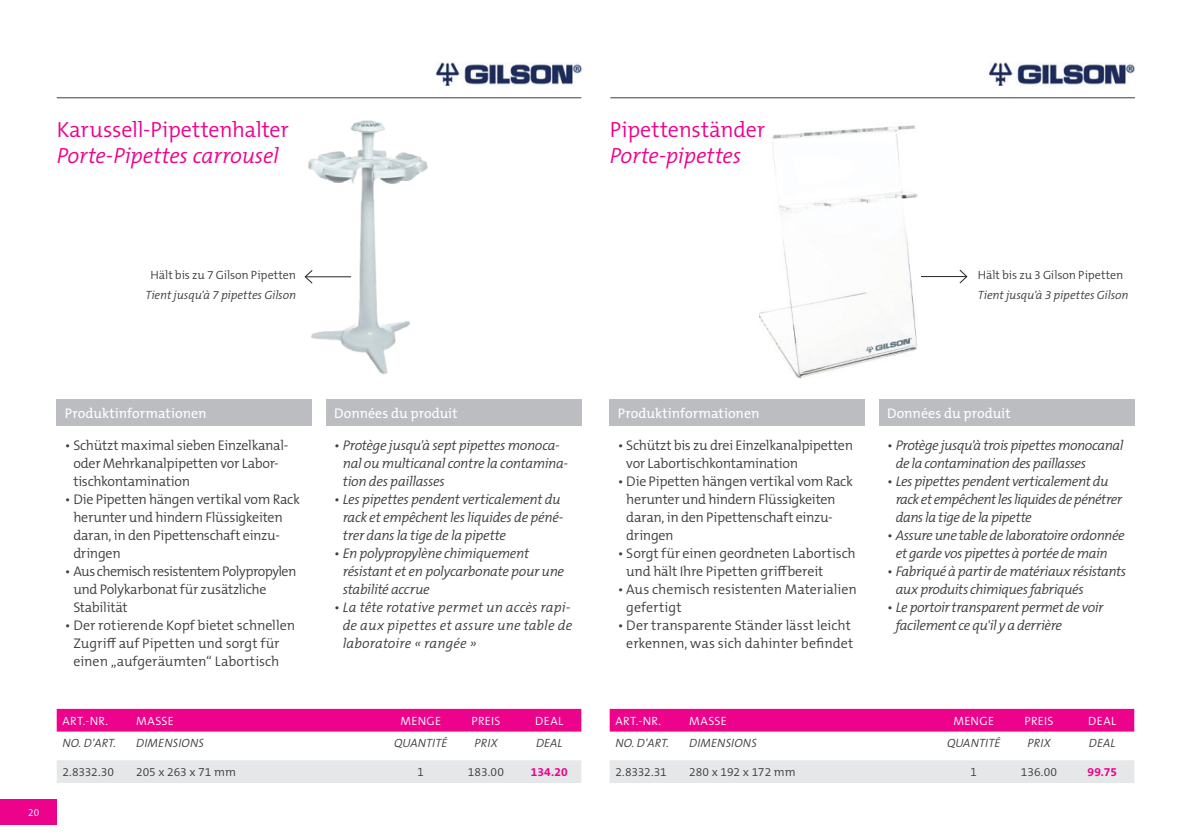
<style>
.page{position:relative;width:1191px;height:840px;background:#fff}
.page>*{position:absolute;margin:0;border:0;box-sizing:border-box;transform-origin:0 0}
.t1{font:300 22px "The Mix B W4";letter-spacing:-.01em;color:#ed028c}
.t2{font:italic 300 22px "The Mix B W4";letter-spacing:-.01em;color:#ed028c}
.t3{font:300 14px/18px "The Mix B W4";letter-spacing:-.015em;color:#3e3e3f}
.t4{font:italic 300 14px/18px "The Mix B W4";letter-spacing:-.03em;color:#3e3e3f}
.t5{font:italic 300 14px/18px "The Mix B W4";letter-spacing:.005em;color:#3e3e3f}
.t6{font:14px "The Mix B W5 Plain";color:#fff}
.t7{font:italic 300 12px "The Mix B W4";letter-spacing:.005em;color:#3e3e3f}
.t8{font:300 12px "The Mix B W4";letter-spacing:-.005em;color:#3e3e3f}
.t9{font:300 12px "The Mix B W4";letter-spacing:.025em;color:#fff}
.t10{font:700 12px "The Mix B W7";letter-spacing:.01em;color:#ed028c}
.t11{font:300 12px "The Mix B W4";letter-spacing:-.005em;color:#3e3e3f;scale:.96 1}
.t12{font:300 10px "The Mix B W4";color:#fff}
.s1{font-style:normal}
</style>
<div class="page">
<div style="left:0;top:798px;width:57px;height:25px;background:#ed028c"></div>
<div style="left:57px;top:708px;width:524px;height:23px;background:#ed028c"></div>
<div style="left:57px;top:760px;width:524px;height:22px;background:#e6e7e9"></div>
<div style="left:609px;top:708px;width:525px;height:23px;background:#ed028c"></div>
<div style="left:610px;top:760px;width:524px;height:22px;background:#e6e7e9"></div>
<div style="left:57px;top:399px;width:255px;height:26px;background:#bcbdc0"></div>
<div style="left:609px;top:399px;width:256px;height:26px;background:#bcbdc0"></div>
<div style="left:326px;top:399px;width:255px;height:26px;background:#bcbdc0"></div>
<div style="left:879px;top:399px;width:255px;height:26px;background:#bcbdc0"></div>
<img style="left:760px;top:125px;width:164px;height:254px">
<hr style="left:921px;top:276px;width:45px;height:1px;background:#212629">
<svg style="left:958px;top:269px;width:10px;height:15px"></svg>
<hr style="left:57px;top:97px;width:524px;height:1px;background:#3e3e3f">
<hr style="left:610px;top:97px;width:524px;height:1px;background:#3e3e3f">
<img style="left:436px;top:62px;width:145px;height:24px">
<img style="left:989px;top:62px;width:145px;height:24px">
<img style="left:304px;top:120px;width:124px;height:255px">
<h1 class="t1" style="left:57px;top:115px;width:234px">Karussell-Pipettenhalter</h1>
<h1 class="t2" style="left:57px;top:142px;width:223px">Porte-Pipettes carrousel</h1>
<p class="t8" style="left:151px;top:267px;width:147px">Hält bis zu 7 Gilson Pipetten</p>
<p class="t7" style="left:145px;top:287px;width:152px">Tient jusqu'à 7 pipettes Gilson</p>
<h1 class="t1" style="left:609px;top:115px;width:157px">Pipettenständer</h1>
<h1 class="t2" style="left:609px;top:142px;width:133px">Porte-pipettes</h1>
<p class="t8" style="left:978px;top:267px;width:147px">Hält bis zu 3 Gilson Pipetten</p>
<p class="t7" style="left:978px;top:287px;width:152px">Tient jusqu'à 3 pipettes Gilson</p>
<p class="t12" style="left:28px;top:805px;width:13px">20</p>
<p class="t6" style="left:65px;top:403px;width:143px">Produktinformationen</p>
<p class="t3" style="left:73px;top:436px;width:216px;text-indent:-9px">• Schützt maximal sieben Einzelkanal&shy;oder Mehrkanalpipetten vor Labor&shy;tischkontamination</p>
<p class="t3" style="left:73px;top:490px;width:228px;text-indent:-9px">• Die Pipetten hängen vertikal vom Rack herunter und hindern Flüssigkeiten daran, in den Pipettenschaft einzu&shy;dringen</p>
<p class="t3" style="left:73px;top:562px;width:225px;text-indent:-9px">• Aus chemisch resistentem Polypropylen und Polykarbonat für zusätzliche<br>Stabilität</p>
<p class="t3" style="left:65px;top:616px;width:232px;text-align:center">• Der rotierende Kopf bietet schnellen<br>Zugriff auf Pipetten und sorgt für einen „aufgeräumten“ Labortisch</p>
<p class="t6" style="left:334px;top:403px;width:125px">Données du produit</p>
<p class="t4" style="left:343px;top:436px;width:227px;text-indent:-9px"><span class="s1">•</span> Protège jusqu'à sept pipettes monoca&shy;nal ou multicanal contre la contamina&shy;tion des paillasses</p>
<p class="t4" style="left:343px;top:490px;width:222px;text-indent:-9px"><span class="s1">•</span> Les pipettes pendent verticalement du rack et empêchent les liquides de péné&shy;trer dans la tige de la pipette</p>
<p class="t4" style="left:343px;top:544px;width:223px;text-indent:-9px"><span class="s1">•</span> En polypropylène chimiquement résistant et en polycarbonate pour une stabilité accrue</p>
<p class="t5" style="left:343px;top:598px;width:231px;text-indent:-9px"><span class="s1">•</span> La tête rotative permet un accès rapi&shy;de aux pipettes et assure une table de laboratoire « rangée »</p>
<p class="t9" style="left:62px;top:712px;width:47px">ART.-NR.</p>
<p class="t9" style="left:136px;top:712px;width:39px">MASSE</p>
<p class="t9" style="left:400px;top:712px;width:42px">MENGE</p>
<p class="t9" style="left:471px;top:712px;width:31px">PREIS</p>
<p class="t9" style="left:535px;top:712px;width:29px">DEAL</p>
<p class="t7" style="left:62px;top:735px;width:55px">NO. D'ART.</p>
<p class="t7" style="left:136px;top:735px;width:69px">DIMENSIONS</p>
<p class="t7" style="left:394px;top:735px;width:55px">QUANTITÉ</p>
<p class="t7" style="left:474px;top:735px;width:25px">PRIX</p>
<p class="t7" style="left:536px;top:735px;width:28px">DEAL</p>
<p class="t8" style="left:62px;top:763px;width:53px">2.8332.30</p>
<p class="t8" style="left:136px;top:763px;width:101px">205 x 263 x 71 mm</p>
<p class="t11" style="left:417px;top:763px;width:8px">1</p>
<p class="t8" style="left:468px;top:763px;width:38px">183.00</p>
<p class="t10" style="left:531px;top:763px;width:39px">134.20</p>
<p class="t6" style="left:617px;top:403px;width:143px">Produktinformationen</p>
<p class="t3" style="left:626px;top:436px;width:228px;text-indent:-9px">• Schützt bis zu drei Einzelkanalpipetten vor Labortischkontamination</p>
<p class="t3" style="left:626px;top:472px;width:228px;text-indent:-9px">• Die Pipetten hängen vertikal vom Rack herunter und hindern Flüssigkeiten daran, in den Pipettenschaft einzu&shy;dringen</p>
<p class="t3" style="left:626px;top:544px;width:231px;text-indent:-9px">• Sorgt für einen geordneten Labortisch und hält Ihre Pipetten griffbereit</p>
<p class="t3" style="left:626px;top:580px;width:232px;text-indent:-9px">• Aus chemisch resistenten Materialien gefertigt</p>
<p class="t3" style="left:617px;top:616px;width:237px;text-align:right">• Der transparente Ständer lässt leicht erkennen, was sich dahinter befindet</p>
<p class="t6" style="left:887px;top:403px;width:125px">Données du produit</p>
<p class="t4" style="left:895px;top:436px;width:229px;text-indent:-9px"><span class="s1">•</span> Protège jusqu'à trois pipettes monocanal de la contamination des paillasses</p>
<p class="t4" style="left:895px;top:472px;width:228px;text-indent:-9px"><span class="s1">•</span> Les pipettes pendent verticalement du rack et empêchent les liquides de pénétrer dans la tige de la pipette</p>
<p class="t4" style="left:895px;top:526px;width:231px;text-indent:-9px"><span class="s1">•</span> Assure une table de laboratoire ordonnée et garde vos pipettes à portée de main</p>
<p class="t4" style="left:895px;top:562px;width:232px;text-indent:-9px"><span class="s1">•</span> Fabriqué à partir de matériaux résistants aux produits chimiques fabriqués</p>
<p class="t4" style="left:895px;top:598px;width:209px;text-indent:-9px"><span class="s1">•</span> Le portoir transparent permet de voir facilement ce qu'il y a derrière</p>
<p class="t9" style="left:615px;top:712px;width:47px">ART.-NR.</p>
<p class="t9" style="left:689px;top:712px;width:39px">MASSE</p>
<p class="t9" style="left:953px;top:712px;width:42px">MENGE</p>
<p class="t9" style="left:1024px;top:712px;width:31px">PREIS</p>
<p class="t9" style="left:1088px;top:712px;width:29px">DEAL</p>
<p class="t7" style="left:615px;top:735px;width:55px">NO. D'ART.</p>
<p class="t7" style="left:689px;top:735px;width:69px">DIMENSIONS</p>
<p class="t7" style="left:947px;top:735px;width:55px">QUANTITÉ</p>
<p class="t7" style="left:1027px;top:735px;width:25px">PRIX</p>
<p class="t7" style="left:1089px;top:735px;width:28px">DEAL</p>
<p class="t8" style="left:615px;top:763px;width:53px">2.8332.31</p>
<p class="t8" style="left:689px;top:763px;width:108px">280 x 192 x 172 mm</p>
<p class="t11" style="left:970px;top:763px;width:8px">1</p>
<p class="t8" style="left:1020px;top:763px;width:38px">136.00</p>
<p class="t10" style="left:1087px;top:763px;width:31px">99.75</p>
</div>
